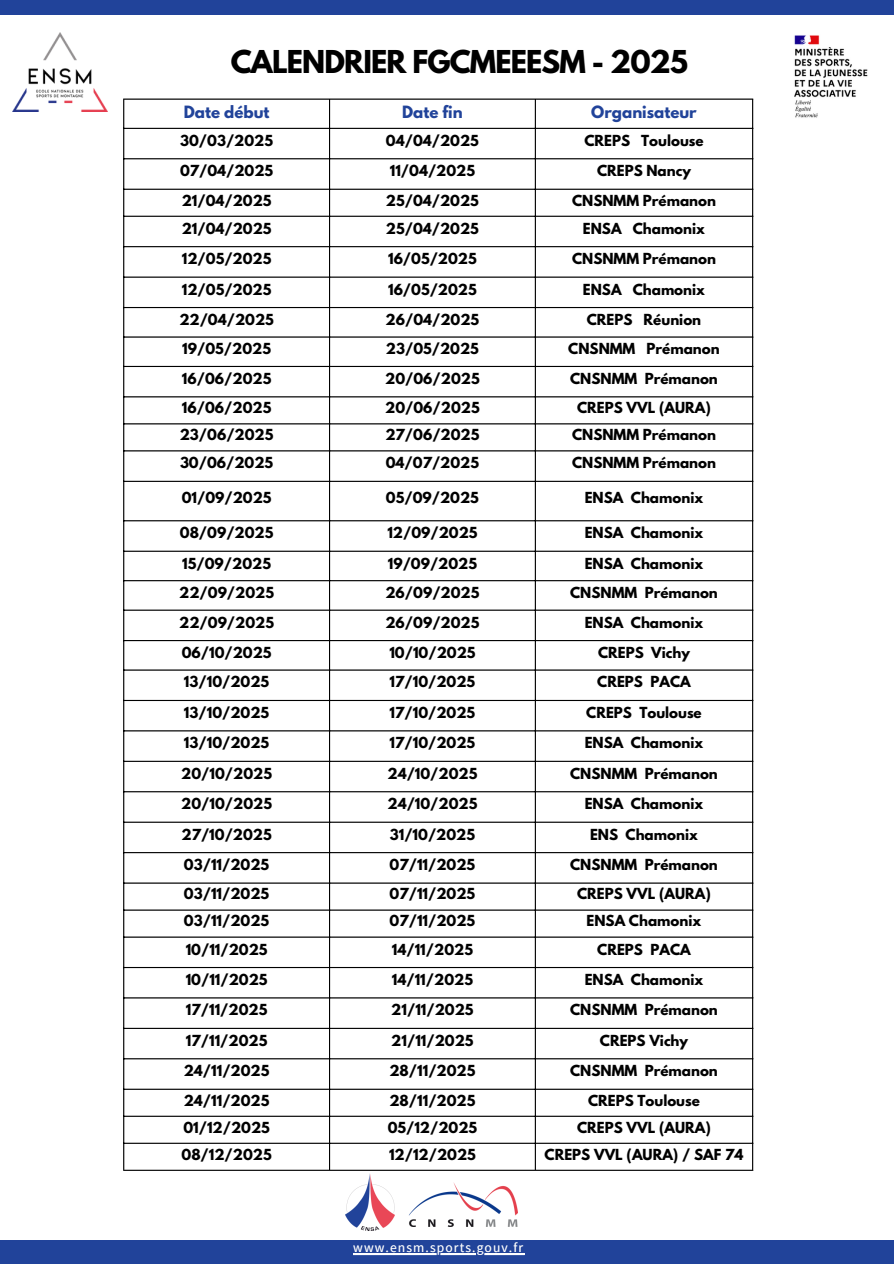
<style>
.page{position:relative;width:894px;height:1264px;background:#fff}
.page>*{position:absolute;margin:0;border:0;box-sizing:border-box;transform-origin:0 0}
.t1{font:700 27.9px "League Spartan";letter-spacing:-.03em;color:#000}
.t2{font:700 15px "League Spartan";color:#21439a}
.t3{font:700 13.5px "League Spartan";color:#000}
.t4{font:13.5px "Source Sans Pro";letter-spacing:.085em;color:#fefefe}
</style>
<div class="page">
<img style="left:0;top:0;width:893px;height:1263px">
<hr style="left:353px;top:1253px;width:171px;height:1px;background:#fefefe">
<p class="t1" style="left:231px;top:48px;width:458px">CALENDRIER FGCMEEESM - 2025</p>
<p class="t2" style="left:184px;top:104px;width:87px">Date début</p>
<p class="t2" style="left:402px;top:104px;width:62px">Date fin</p>
<h1 class="t2" style="left:591px;top:104px;width:107px">Organisateur</h1>
<p class="t3" style="left:180px;top:134px;width:94px">30/03/2025</p>
<p class="t3" style="left:386px;top:134px;width:94px">04/04/2025</p>
<p class="t3" style="left:584px;top:134px;width:121px">CREPS Toulouse</p>
<p class="t3" style="left:180px;top:164px;width:95px">07/04/2025</p>
<p class="t3" style="left:389px;top:164px;width:87px">11/04/2025</p>
<p class="t3" style="left:597px;top:164px;width:95px">CREPS Nancy</p>
<p class="t3" style="left:182px;top:193px;width:91px">21/04/2025</p>
<p class="t3" style="left:386px;top:193px;width:94px">25/04/2025</p>
<p class="t3" style="left:572px;top:193px;width:145px">CNSNMM Prémanon</p>
<p class="t3" style="left:182px;top:221px;width:91px">21/04/2025</p>
<p class="t3" style="left:386px;top:221px;width:94px">25/04/2025</p>
<p class="t3" style="left:582px;top:221px;width:124px">ENSA Chamonix</p>
<p class="t3" style="left:182px;top:252px;width:91px">12/05/2025</p>
<p class="t3" style="left:388px;top:252px;width:90px">16/05/2025</p>
<p class="t3" style="left:572px;top:252px;width:145px">CNSNMM Prémanon</p>
<p class="t3" style="left:182px;top:282px;width:91px">12/05/2025</p>
<p class="t3" style="left:388px;top:282px;width:90px">16/05/2025</p>
<p class="t3" style="left:582px;top:282px;width:124px">ENSA Chamonix</p>
<p class="t3" style="left:179px;top:313px;width:96px">22/04/2025</p>
<p class="t3" style="left:385px;top:313px;width:95px">26/04/2025</p>
<p class="t3" style="left:586px;top:313px;width:116px">CREPS Réunion</p>
<p class="t3" style="left:182px;top:342px;width:90px">19/05/2025</p>
<p class="t3" style="left:386px;top:342px;width:94px">23/05/2025</p>
<p class="t3" style="left:568px;top:342px;width:153px">CNSNMM Prémanon</p>
<p class="t3" style="left:182px;top:372px;width:91px">16/06/2025</p>
<p class="t3" style="left:385px;top:372px;width:96px">20/06/2025</p>
<p class="t3" style="left:570px;top:372px;width:149px">CNSNMM Prémanon</p>
<p class="t3" style="left:182px;top:401px;width:91px">16/06/2025</p>
<p class="t3" style="left:385px;top:401px;width:96px">20/06/2025</p>
<p class="t3" style="left:577px;top:401px;width:135px">CREPS VVL (AURA)</p>
<p class="t3" style="left:180px;top:428px;width:95px">23/06/2025</p>
<p class="t3" style="left:385px;top:428px;width:95px">27/06/2025</p>
<p class="t3" style="left:572px;top:428px;width:145px">CNSNMM Prémanon</p>
<p class="t3" style="left:180px;top:456px;width:95px">30/06/2025</p>
<p class="t3" style="left:385px;top:456px;width:95px">04/07/2025</p>
<p class="t3" style="left:572px;top:456px;width:145px">CNSNMM Prémanon</p>
<p class="t3" style="left:182px;top:491px;width:91px">01/09/2025</p>
<p class="t3" style="left:386px;top:491px;width:94px">05/09/2025</p>
<p class="t3" style="left:584px;top:491px;width:120px">ENSA Chamonix</p>
<p class="t3" style="left:180px;top:526px;width:95px">08/09/2025</p>
<p class="t3" style="left:387px;top:526px;width:92px">12/09/2025</p>
<p class="t3" style="left:584px;top:526px;width:120px">ENSA Chamonix</p>
<p class="t3" style="left:182px;top:556px;width:90px">15/09/2025</p>
<p class="t3" style="left:387px;top:556px;width:91px">19/09/2025</p>
<p class="t3" style="left:584px;top:556px;width:120px">ENSA Chamonix</p>
<p class="t3" style="left:179px;top:586px;width:96px">22/09/2025</p>
<p class="t3" style="left:385px;top:586px;width:95px">26/09/2025</p>
<p class="t3" style="left:570px;top:586px;width:149px">CNSNMM Prémanon</p>
<p class="t3" style="left:179px;top:615px;width:96px">22/09/2025</p>
<p class="t3" style="left:385px;top:615px;width:95px">26/09/2025</p>
<p class="t3" style="left:584px;top:615px;width:120px">ENSA Chamonix</p>
<p class="t3" style="left:182px;top:646px;width:91px">06/10/2025</p>
<p class="t3" style="left:389px;top:646px;width:88px">10/10/2025</p>
<p class="t3" style="left:598px;top:646px;width:93px">CREPS Vichy</p>
<p class="t3" style="left:184px;top:675px;width:87px">13/10/2025</p>
<p class="t3" style="left:389px;top:675px;width:87px">17/10/2025</p>
<p class="t3" style="left:597px;top:675px;width:95px">CREPS PACA</p>
<p class="t3" style="left:184px;top:705px;width:87px">13/10/2025</p>
<p class="t3" style="left:389px;top:705px;width:87px">17/10/2025</p>
<p class="t3" style="left:586px;top:705px;width:117px">CREPS Toulouse</p>
<p class="t3" style="left:184px;top:736px;width:87px">13/10/2025</p>
<p class="t3" style="left:389px;top:736px;width:87px">17/10/2025</p>
<p class="t3" style="left:584px;top:736px;width:120px">ENSA Chamonix</p>
<p class="t3" style="left:181px;top:766px;width:92px">20/10/2025</p>
<p class="t3" style="left:387px;top:766px;width:91px">24/10/2025</p>
<p class="t3" style="left:570px;top:766px;width:149px">CNSNMM Prémanon</p>
<p class="t3" style="left:181px;top:797px;width:92px">20/10/2025</p>
<p class="t3" style="left:387px;top:797px;width:91px">24/10/2025</p>
<p class="t3" style="left:584px;top:797px;width:120px">ENSA Chamonix</p>
<p class="t3" style="left:181px;top:827px;width:92px">27/10/2025</p>
<p class="t3" style="left:389px;top:827px;width:87px">31/10/2025</p>
<p class="t3" style="left:590px;top:827px;width:109px">ENS Chamonix</p>
<p class="t3" style="left:184px;top:858px;width:87px">03/11/2025</p>
<p class="t3" style="left:389px;top:858px;width:87px">07/11/2025</p>
<p class="t3" style="left:570px;top:858px;width:149px">CNSNMM Prémanon</p>
<p class="t3" style="left:184px;top:887px;width:87px">03/11/2025</p>
<p class="t3" style="left:389px;top:887px;width:87px">07/11/2025</p>
<p class="t3" style="left:577px;top:887px;width:135px">CREPS VVL (AURA)</p>
<p class="t3" style="left:184px;top:914px;width:87px">03/11/2025</p>
<p class="t3" style="left:389px;top:914px;width:87px">07/11/2025</p>
<p class="t3" style="left:586px;top:914px;width:116px">ENSA Chamonix</p>
<p class="t3" style="left:186px;top:942px;width:83px">10/11/2025</p>
<p class="t3" style="left:392px;top:942px;width:83px">14/11/2025</p>
<p class="t3" style="left:597px;top:942px;width:95px">CREPS PACA</p>
<p class="t3" style="left:186px;top:972px;width:83px">10/11/2025</p>
<p class="t3" style="left:392px;top:972px;width:83px">14/11/2025</p>
<p class="t3" style="left:584px;top:972px;width:120px">ENSA Chamonix</p>
<p class="t3" style="left:186px;top:1003px;width:83px">17/11/2025</p>
<p class="t3" style="left:391px;top:1003px;width:84px">21/11/2025</p>
<p class="t3" style="left:570px;top:1003px;width:149px">CNSNMM Prémanon</p>
<p class="t3" style="left:186px;top:1033px;width:83px">17/11/2025</p>
<p class="t3" style="left:391px;top:1033px;width:84px">21/11/2025</p>
<p class="t3" style="left:599px;top:1033px;width:90px">CREPS Vichy</p>
<p class="t3" style="left:184px;top:1064px;width:87px">24/11/2025</p>
<p class="t3" style="left:389px;top:1064px;width:87px">28/11/2025</p>
<p class="t3" style="left:570px;top:1064px;width:149px">CNSNMM Prémanon</p>
<p class="t3" style="left:184px;top:1093px;width:87px">24/11/2025</p>
<p class="t3" style="left:389px;top:1093px;width:87px">28/11/2025</p>
<p class="t3" style="left:588px;top:1093px;width:113px">CREPS Toulouse</p>
<p class="t3" style="left:183px;top:1120px;width:88px">01/12/2025</p>
<p class="t3" style="left:387px;top:1120px;width:91px">05/12/2025</p>
<p class="t3" style="left:577px;top:1120px;width:135px">CREPS VVL (AURA)</p>
<p class="t3" style="left:181px;top:1147px;width:92px">08/12/2025</p>
<p class="t3" style="left:389px;top:1147px;width:88px">12/12/2025</p>
<p class="t3" style="left:544px;top:1147px;width:200px">CREPS VVL (AURA) / SAF 74</p>
<p class="t4" style="left:353px;top:1238px;width:171px">www.ensm.sports.gouv.fr</p>
</div>
